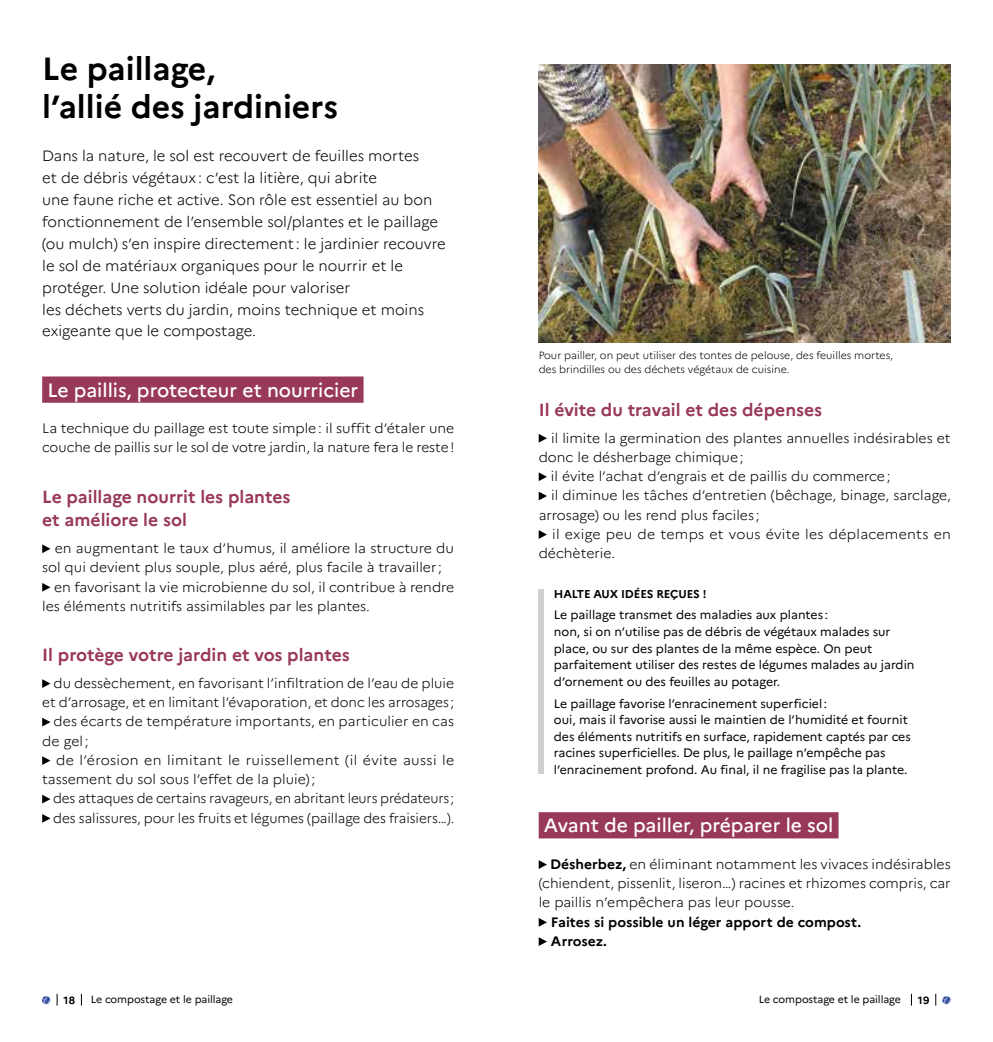
<style>
.page{position:relative;width:993px;height:1042px;background:#fff}
.page>*{position:absolute;margin:0;border:0;box-sizing:border-box;transform-origin:0 0}
.t1{font:700 32.02px/38.5px "Marianne";color:#000}
.t2{font:500 19.25px "Marianne";color:#fff}
.t3{font:700 17.5px/23.6px "Marianne";color:#983957}
.t4{font:300 14.88px/21.9px "Marianne";color:#000}
.t5{font:300 13.65px/19.2px "Marianne";color:#000;text-align:justify}
.t6{font:300 13.65px "Marianne";letter-spacing:.025em;color:#000}
.t7{font:700 13.65px/19.2px "Marianne";color:#000}
.t8{font:300 13.65px "Marianne";letter-spacing:.02em;color:#000}
.t9{font:12.25px/16.6px "Marianne";color:#000}
.t10{font:700 11.38px "Marianne";letter-spacing:-.01em;color:#000}
.t11{font:300 10.5px/14px "Marianne";color:#000}
.t12{font:10.5px "Marianne";letter-spacing:-.005em;color:#000}
.t13{font:700 10.5px "Marianne";color:#000}
.s1{font-weight:700}
</style>
<div class="page">
<svg style="left:42px;top:996px;width:8px;height:8px"></svg>
<svg style="left:942px;top:996px;width:8px;height:8px"></svg>
<div style="left:538px;top:812px;width:300px;height:26px;background:#983957"></div>
<img style="left:538px;top:64px;width:412px;height:278px">
<svg style="left:538px;top:434px;width:8px;height:8px"></svg>
<svg style="left:538px;top:472px;width:8px;height:9px"></svg>
<svg style="left:538px;top:492px;width:8px;height:8px"></svg>
<svg style="left:538px;top:530px;width:8px;height:9px"></svg>
<div style="left:538px;top:589px;width:5px;height:185px;background:#d0d0d0"></div>
<svg style="left:538px;top:860px;width:8px;height:9px"></svg>
<svg style="left:538px;top:918px;width:8px;height:8px"></svg>
<svg style="left:538px;top:937px;width:8px;height:9px"></svg>
<div style="left:42px;top:376px;width:321px;height:27px;background:#983957"></div>
<svg style="left:42px;top:544px;width:8px;height:9px"></svg>
<svg style="left:42px;top:583px;width:8px;height:9px"></svg>
<svg style="left:42px;top:679px;width:8px;height:9px"></svg>
<svg style="left:42px;top:718px;width:8px;height:8px"></svg>
<svg style="left:42px;top:756px;width:8px;height:9px"></svg>
<svg style="left:42px;top:795px;width:8px;height:8px"></svg>
<svg style="left:42px;top:814px;width:8px;height:9px"></svg>
<h1 class="t1" style="left:42px;top:49px;width:297px">Le paillage,<br>l’allié des jardiniers</h1>
<p class="t4" style="left:42px;top:145px;width:405px">Dans la nature, le sol est recouvert de feuilles mortes<br>et de débris végétaux: c’est la litière, qui abrite<br>une faune riche et active. Son rôle est essentiel au bon fonctionnement de l’ensemble sol/plantes et le paillage (ou mulch) s’en inspire directement : le jardinier recouvre le sol de matériaux organiques pour le nourrir et le protéger. Une solution idéale pour valoriser<br>les déchets verts du jardin, moins technique et moins exigeante que le compostage.</p>
<h2 class="t2" style="left:47px;top:378px;width:312px">Le paillis, protecteur et nourricier</h2>
<p class="t5" style="left:42px;top:419px;width:413px">La technique du paillage est toute simple: il suffit d’étaler une couche de paillis sur le sol de votre jardin, la nature fera le reste!</p>
<p class="t3" style="left:42px;top:485px;width:250px">Le paillage nourrit les plantes et améliore le sol</p>
<p class="t5" style="left:55px;top:539px;width:400px">en augmentant le taux d’humus, il améliore la structure du</p>
<p class="t5" style="left:42px;top:558px;width:401px">sol qui devient plus souple, plus aéré, plus facile à travailler;</p>
<p class="t5" style="left:54px;top:577px;width:401px">en favorisant la vie microbienne du sol, il contribue à rendre</p>
<p class="t5" style="left:42px;top:596px;width:329px">les éléments nutritifs assimilables par les plantes.</p>
<p class="t3" style="left:42px;top:643px;width:309px">Il protège votre jardin et vos plantes</p>
<p class="t5" style="left:54px;top:673px;width:402px">du dessèchement, en favorisant l’infiltration de l’eau de pluie</p>
<p class="t5" style="left:42px;top:693px;width:413px">et d’arrosage, et en limitant l’évaporation, et donc les arrosages ;</p>
<p class="t5" style="left:54px;top:712px;width:402px">des écarts de température importants, en particulier en cas</p>
<p class="t5" style="left:42px;top:731px;width:48px">de gel;</p>
<p class="t6" style="left:56px;top:752px;width:399px">de l’érosion en limitant le ruissellement (il évite aussi le</p>
<p class="t5" style="left:42px;top:770px;width:274px">tassement du sol sous l’effet de la pluie);</p>
<p class="t5" style="left:53px;top:789px;width:402px">des attaques de certains ravageurs, en abritant leurs prédateurs;</p>
<p class="t5" style="left:53px;top:808px;width:402px">des salissures, pour les fruits et légumes (paillage des fraisiers…).</p>
<p class="t11" style="left:538px;top:348px;width:355px">Pour pailler, on peut utiliser des tontes de pelouse, des feuilles mortes, des brindilles ou des déchets végétaux de cuisine.</p>
<p class="t3" style="left:538px;top:398px;width:285px">Il évite du travail et des dépenses</p>
<p class="t5" style="left:551px;top:428px;width:401px">il limite la germination des plantes annuelles indésirables et</p>
<p class="t5" style="left:538px;top:447px;width:206px">donc le désherbage chimique;</p>
<p class="t5" style="left:550px;top:466px;width:341px">il évite l’achat d’engrais et de paillis du commerce;</p>
<p class="t5" style="left:551px;top:486px;width:401px">il diminue les tâches d’entretien (bêchage, binage, sarclage,</p>
<p class="t5" style="left:538px;top:505px;width:222px">arrosage) ou les rend plus faciles ;</p>
<p class="t8" style="left:552px;top:526px;width:400px">il exige peu de temps et vous évite les déplacements en</p>
<p class="t5" style="left:538px;top:543px;width:78px">déchèterie.</p>
<p class="t10" style="left:553px;top:587px;width:154px">HALTE AUX IDÉES REÇUES !</p>
<p class="t9" style="left:553px;top:607px;width:362px">Le paillage transmet des maladies aux plantes :<br>non, si on n’utilise pas de débris de végétaux malades sur place, ou sur des plantes de la même espèce. On peut parfaitement utiliser des restes de légumes malades au jardin d’ornement ou des feuilles au potager.</p>
<p class="t9" style="left:553px;top:695px;width:358px">Le paillage favorise l’enracinement superficiel:<br>oui, mais il favorise aussi le maintien de l’humidité et fournit des éléments nutritifs en surface, rapidement captés par ces racines superficielles. De plus, le paillage n’empêche pas l’enracinement profond. Au final, il ne fragilise pas la plante.</p>
<h2 class="t2" style="left:543px;top:814px;width:291px">Avant de pailler, préparer le sol</h2>
<p class="t5" style="left:538px;top:854px;width:413px;text-indent:11px"><span class="s1">Désherbez,</span> en éliminant notamment les vivaces indésirables (chiendent, pissenlit, liseron…) racines et rhizomes compris, car le paillis n’empêchera pas leur pousse.</p>
<p class="t7" style="left:550px;top:912px;width:311px">Faites si possible un léger apport de compost.<br>Arrosez.</p>
<p class="t13" style="left:63px;top:993px;width:13px">18</p>
<p class="t12" style="left:91px;top:993px;width:144px">Le compostage et le paillage</p>
<p class="t12" style="left:758px;top:993px;width:144px">Le compostage et le paillage</p>
<p class="t13" style="left:917px;top:993px;width:13px">19</p>
</div>
